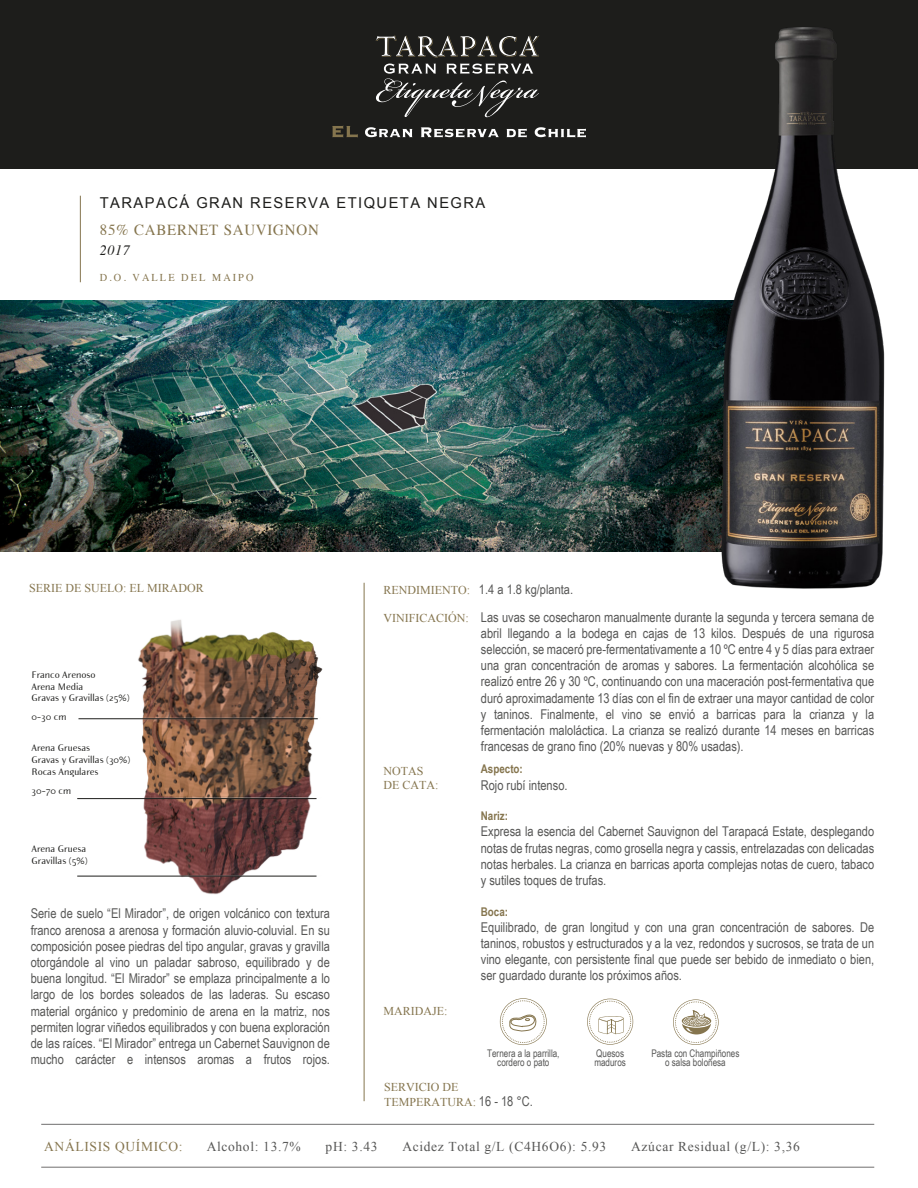
<style>
.page{position:relative;width:918px;height:1188px;background:#fff}
.page>*{position:absolute;margin:0;border:0;box-sizing:border-box;transform-origin:0 0}
.t1{font:15.3px "Times";letter-spacing:.05em;color:#85754e}
.t2{font:15px "Arial";letter-spacing:.1em;color:#1d1d1b}
.t3{font:italic 14.25px "Times";color:#1d1d1b}
.t4{font:13.5px/16.2px "Arial Narrow";color:#575756;text-align:justify}
.t5{font:13.5px "Times New Roman";letter-spacing:.05em;color:#575756}
.t6{font:13.5px "Times New Roman";letter-spacing:.05em;color:#85754e}
.t7{font:13.05px "Arial Narrow";color:#575756;scale:1.04 1}
.t8{font:12px/14.4px "Times New Roman";color:#85754e}
.t9{font:700 12px "Arial Narrow";color:#85754e}
.t10{font:10.5px/9px "Arial Narrow";color:#575756;text-align:center;scale:.94 1}
.t11{font:10.5px "Times";letter-spacing:.2em;color:#85754e}
.t12{font:9.6px/11.7px "Elemental Sans Eightpt";color:#1d1d1b}
</style>
<div class="page">
<div style="left:0;top:0;width:918px;height:168px;background:#1d1d1b"></div>
<hr style="left:364px;top:583px;width:1px;height:518px;background:#85754e">
<hr style="left:41px;top:1124px;width:833px;height:1px;background:#706f6f">
<hr style="left:41px;top:1167px;width:833px;height:1px;background:#706f6f">
<hr style="left:80px;top:196px;width:1px;height:86px;background:#85754e">
<img style="left:1px;top:300px;width:710px;height:252px">
<img style="left:711px;top:27px;width:187px;height:562px">
<svg style="left:587px;top:999px;width:46px;height:46px"></svg>
<svg style="left:673px;top:999px;width:46px;height:46px"></svg>
<svg style="left:376px;top:35px;width:163px;height:82px"></svg>
<img style="left:79px;top:620px;width:244px;height:275px">
<hr style="left:78px;top:718px;width:240px;height:1px;background:#1d1d1b">
<hr style="left:77px;top:798px;width:240px;height:1px;background:#1d1d1b">
<hr style="left:77px;top:876px;width:240px;height:1px;background:#1d1d1b">
<svg style="left:500px;top:998px;width:47px;height:47px"></svg>
<svg style="left:332px;top:125px;width:26px;height:13px"></svg>
<svg style="left:365px;top:127px;width:48px;height:10px"></svg>
<svg style="left:421px;top:127px;width:78px;height:10px"></svg>
<svg style="left:506px;top:129px;width:21px;height:8px"></svg>
<svg style="left:535px;top:127px;width:51px;height:11px"></svg>
<p class="t2" style="left:100px;top:193px;width:387px">TARAPACÁ GRAN RESERVA ETIQUETA NEGRA</p>
<p class="t3" style="left:100px;top:238px;width:32px">2017</p>
<p class="t11" style="left:100px;top:268px;width:155px">D.O. VALLE DEL MAIPO</p>
<p class="t1" style="left:100px;top:216px;width:221px">85% CABERNET SAUVIGNON</p>
<p class="t8" style="left:29px;top:581px;width:176px">SERIE DE SUELO: EL MIRADOR</p>
<p class="t7" style="left:479px;top:580px;width:92px">1.4 a 1.8 kg/planta.</p>
<p class="t8" style="left:384px;top:582px;width:88px">RENDIMIENTO:</p>
<p class="t8" style="left:383px;top:610px;width:87px">VINIFICACIÓN:</p>
<p class="t4" style="left:481px;top:608px;width:395px">Las uvas se cosecharon manualmente durante la segunda y tercera semana de abril llegando a la bodega en cajas de 13 kilos. Después de una rigurosa selección, se maceró pre-fermentativamente a 10 ºC entre 4 y 5 días para extraer una gran concentración de aromas y sabores. La fermentación alcohólica se realizó entre 26 y 30 ºC, continuando con una maceración post-fermentativa que duró aproximadamente 13 días con el fin de extraer una mayor cantidad de color y taninos. Finalmente, el vino se envió a barricas para la crianza y la fermentación maloláctica. La crianza se realizó durante 14 meses en barricas francesas de grano fino (20% nuevas y 80% usadas).</p>
<p class="t12" style="left:32px;top:669px;width:99px">Franco Arenoso<br>Arena Media<br>Gravas y Gravillas (25%)</p>
<p class="t12" style="left:32px;top:711px;width:36px">0-30 cm</p>
<p class="t12" style="left:32px;top:742px;width:100px">Arena Gruesas<br>Gravas y Gravillas (30%)<br>Rocas Angulares</p>
<p class="t12" style="left:32px;top:785px;width:41px">30-70 cm</p>
<p class="t9" style="left:481px;top:760px;width:44px">Aspecto:</p>
<p class="t4" style="left:481px;top:776px;width:88px">Rojo rubí intenso.</p>
<p class="t9" style="left:481px;top:807px;width:29px">Nariz:</p>
<p class="t4" style="left:481px;top:823px;width:395px">Expresa la esencia del Cabernet Sauvignon del Tarapacá Estate, desplegando notas de frutas negras, como grosella negra y cassis, entrelazadas con delicadas notas herbales. La crianza en barricas aporta complejas notas de cuero, tabaco y sutiles toques de trufas.</p>
<p class="t9" style="left:481px;top:902px;width:29px">Boca:</p>
<p class="t4" style="left:481px;top:918px;width:395px">Equilibrado, de gran longitud y con una gran concentración de sabores. De taninos, robustos y estructurados y a la vez, redondos y sucrosos, se trata de un vino elegante, con persistente final que puede ser bebido de inmediato o bien, ser guardado durante los próximos años.</p>
<p class="t8" style="left:384px;top:763px;width:56px">NOTAS<br>DE CATA:</p>
<p class="t12" style="left:32px;top:843px;width:58px">Arena Gruesa<br>Gravillas (5%)</p>
<p class="t4" style="left:31px;top:905px;width:301px">Serie de suelo “El Mirador”, de origen volcánico con textura franco arenosa a arenosa y formación aluvio-coluvial. En su composición posee piedras del tipo angular, gravas y gravilla otorgándole al vino un paladar sabroso, equilibrado y de buena longitud. “El Mirador” se emplaza principalmente a lo largo de los bordes soleados de las laderas. Su escaso material orgánico y predominio de arena en la matriz, nos permiten lograr viñedos equilibrados y con buena exploración de las raíces. “El Mirador” entrega un Cabernet Sauvignon de mucho carácter e intensos aromas a frutos rojos.</p>
<p class="t8" style="left:384px;top:1004px;width:65px">MARIDAJE:</p>
<p class="t10" style="left:594px;top:1049px;width:35px;text-align:left">Quesos maduros</p>
<p class="t10" style="left:651px;top:1049px;width:95px">Pasta con Champiñones o salsa boloñesa</p>
<p class="t10" style="left:487px;top:1049px;width:78px">Ternera a la parrilla, cordero o pato</p>
<p class="t8" style="left:384px;top:1080px;width:94px">SERVICIO DE<br>TEMPERATURA:</p>
<p class="t4" style="left:479px;top:1093px;width:56px">16 - 18 °C.</p>
<p class="t6" style="left:44px;top:1137px;width:140px">ANÁLISIS QUÍMICO:</p>
<p class="t5" style="left:207px;top:1137px;width:96px">Alcohol: 13.7%</p>
<p class="t5" style="left:326px;top:1137px;width:53px">pH: 3.43</p>
<p class="t5" style="left:402px;top:1137px;width:205px">Acidez Total g/L (C4H6O6): 5.93</p>
<p class="t5" style="left:631px;top:1137px;width:170px">Azúcar Residual (g/L): 3,36</p>
</div>
